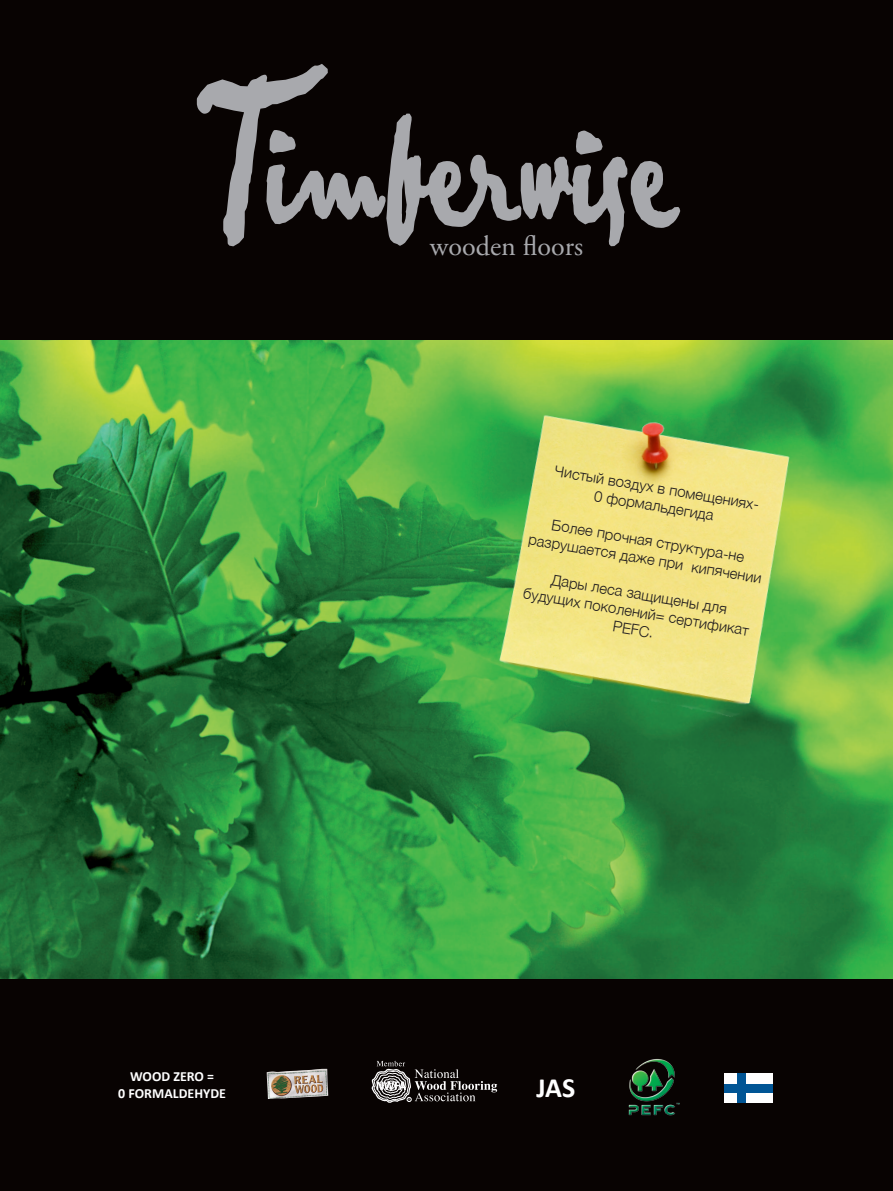
<style>
.page{position:relative;width:893px;height:1191px;background:#080302}
.page>*{position:absolute;margin:0;border:0;box-sizing:border-box;transform-origin:0 0}
.t1{font:28.05px "Adobe Garamond Pro";color:#a8a9ad}
.t2{font:700 27.9px "Calibri";color:#fff}
.t3{font:300 15px/18px "Helvetica Neue LTCYR";color:#231f20;text-align:center}
.t4{font:700 13.95px "Calibri";color:#fff}
</style>
<div class="page">
<img style="left:0;top:340px;width:893px;height:638px">
<div style="left:724px;top:1073px;width:49px;height:30px;background:#fff"></div>
<div style="left:738px;top:1073px;width:8px;height:30px;background:#005595"></div>
<div style="left:724px;top:1084px;width:49px;height:8px;background:#005595"></div>
<img style="left:267px;top:1068px;width:61px;height:31px">
<svg style="left:372px;top:1060px;width:125px;height:42px"></svg>
<img style="left:628px;top:1059px;width:52px;height:57px">
<svg style="left:197px;top:64px;width:483px;height:182px"></svg>
<img style="left:399px;top:384px;width:494px;height:363px">
<p class="t1" style="left:430px;top:229px;width:155px">wooden floors</p>
<p class="t3" style="left:599px;top:468px;width:175px;text-align:left;text-indent:-43px;rotate:10deg">Чистый воздух в помещениях-<br>0 формальдегида</p>
<p class="t3" style="left:534px;top:511px;width:238px;rotate:10deg">Более прочная структура-не разрушается даже при кипячении</p>
<p class="t3" style="left:528px;top:565px;width:230px;rotate:10deg">Дары леса защищены для будущих поколений= сертификат<br>PEFC.</p>
<p class="t4" style="left:130px;top:1067px;width:86px">WOOD ZERO =</p>
<p class="t4" style="left:118px;top:1084px;width:109px">0 FORMALDEHYDE</p>
<p class="t2" style="left:536px;top:1069px;width:40px">JAS</p>
</div>
